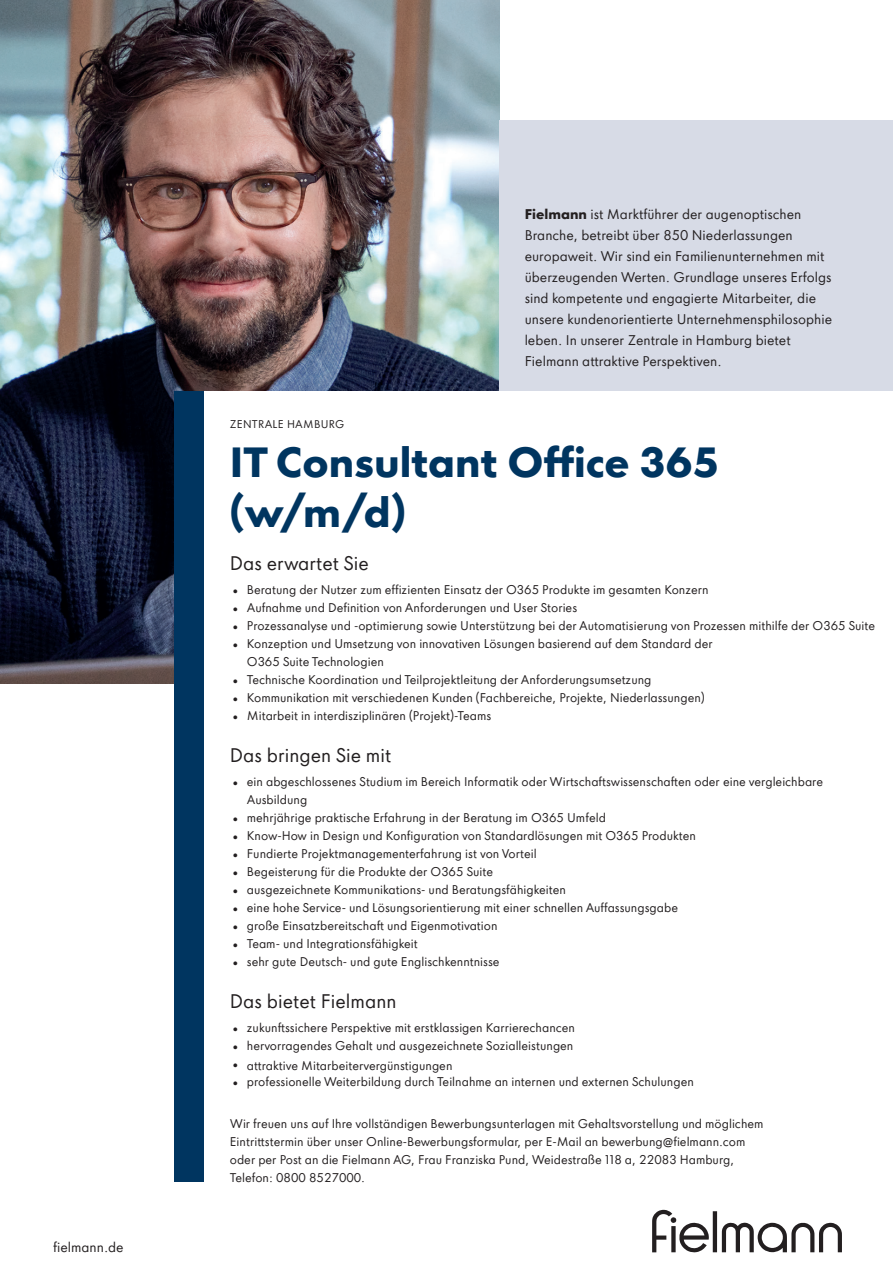
<style>
.page{position:relative;width:893px;height:1263px;background:#fff}
.page>*{position:absolute;margin:0;border:0;box-sizing:border-box;transform-origin:0 0}
.t1{font:700 45px/49.5px "Fielmann Sans";color:#003560}
.t2{font:21px "Fielmann Sans";color:#231f20}
.t3{font:15px/21px "Fielmann Sans";color:#231f20}
.t4{font:13.5px/18px "Fielmann Sans";color:#231f20}
.t5{font:12px "Fielmann Sans";letter-spacing:.02em;color:#231f20}
.s1{font-weight:700}
</style>
<div class="page">
<img style="left:0;top:0;width:499px;height:684px">
<hr style="left:713px;top:1211px;width:4px;height:41px;background:#231f20">
<svg style="left:722px;top:1222px;width:120px;height:30px"></svg>
<svg style="left:652px;top:1210px;width:57px;height:42px"></svg>
<div style="left:499px;top:120px;width:394px;height:273px;background:#d7dbe6"></div>
<div style="left:204px;top:391px;width:689px;height:612px;background:#fff"></div>
<div style="left:175px;top:391px;width:29px;height:791px;background:#003560"></div>
<p class="t3" style="left:53px;top:1236px;width:72px">fielmann.de</p>
<p class="t3" style="left:525px;top:203px;width:309px"><span class="s1">Fielmann</span> ist Marktführer der augenoptischen Branche, betreibt über 850 Niederlassungen europaweit. Wir sind ein Familienunternehmen mit überzeugenden Werten. Grundlage unseres Erfolgs sind kompetente und engagierte Mitarbeiter, die unsere kundenorientierte Unternehmensphilosophie leben. In unserer Zentrale in Hamburg bietet Fielmann attraktive Perspektiven.</p>
<p class="t5" style="left:230px;top:417px;width:116px">ZENTRALE HAMBURG</p>
<h1 class="t1" style="left:230px;top:436px;width:491px">IT Consultant Office 365 (w/m/d)</h1>
<h2 class="t2" style="left:230px;top:551px;width:140px">Das erwartet Sie</h2>
<p class="t4" style="left:233px;top:580px;width:477px">• Beratung der Nutzer zum effizienten Einsatz der O365 Produkte im gesamten Konzern</p>
<p class="t4" style="left:233px;top:598px;width:345px">• Aufnahme und Definition von Anforderungen und User Stories</p>
<p class="t4" style="left:233px;top:616px;width:643px">• Prozessanalyse und -optimierung sowie Unterstützung bei der Automatisierung von Prozessen mithilfe der O365 Suite</p>
<p class="t4" style="left:247px;top:634px;width:467px;text-indent:-14px">• Konzeption und Umsetzung von innovativen Lösungen basierend auf dem Standard der<br>O365 Suite Technologien</p>
<p class="t4" style="left:233px;top:670px;width:420px">• Technische Koordination und Teilprojektleitung der Anforderungsumsetzung</p>
<p class="t4" style="left:233px;top:688px;width:473px">• Kommunikation mit verschiedenen Kunden (Fachbereiche, Projekte, Niederlassungen)</p>
<p class="t4" style="left:233px;top:706px;width:259px">• Mitarbeit in interdisziplinären (Projekt)-Teams</p>
<h2 class="t2" style="left:230px;top:743px;width:163px">Das bringen Sie mit</h2>
<p class="t4" style="left:247px;top:772px;width:578px;text-indent:-14px">• ein abgeschlossenes Studium im Bereich Informatik oder Wirtschaftswissenschaften oder eine vergleichbare<br>Ausbildung</p>
<p class="t4" style="left:233px;top:808px;width:374px">• mehrjährige praktische Erfahrung in der Beratung im O365 Umfeld</p>
<p class="t4" style="left:233px;top:826px;width:464px">• Know-How in Design und Konfiguration von Standardlösungen mit O365 Produkten</p>
<p class="t4" style="left:233px;top:844px;width:305px">• Fundierte Projektmanagementerfahrung ist von Vorteil</p>
<p class="t4" style="left:233px;top:862px;width:261px">• Begeisterung für die Produkte der O365 Suite</p>
<p class="t4" style="left:233px;top:880px;width:334px">• ausgezeichnete Kommunikations- und Beratungsfähigkeiten</p>
<p class="t4" style="left:233px;top:898px;width:446px">• eine hohe Service- und Lösungsorientierung mit einer schnellen Auffassungsgabe</p>
<p class="t4" style="left:233px;top:916px;width:266px">• große Einsatzbereitschaft und Eigenmotivation</p>
<p class="t4" style="left:233px;top:934px;width:186px">• Team- und Integrationsfähigkeit</p>
<p class="t4" style="left:233px;top:952px;width:268px">• sehr gute Deutsch- und gute Englischkenntnisse</p>
<h2 class="t2" style="left:230px;top:989px;width:168px">Das bietet Fielmann</h2>
<p class="t4" style="left:233px;top:1018px;width:343px">• zukunftssichere Perspektive mit erstklassigen Karrierechancen</p>
<p class="t4" style="left:233px;top:1036px;width:342px">• hervorragendes Gehalt und ausgezeichnete Sozialleistungen</p>
<p class="t4" style="left:233px;top:1056px;width:221px">• attraktive Mitarbeitervergünstigungen</p>
<p class="t4" style="left:233px;top:1072px;width:462px">• professionelle Weiterbildung durch Teilnahme an internen und externen Schulungen</p>
<p class="t4" style="left:230px;top:1114px;width:535px">Wir freuen uns auf Ihre vollständigen Bewerbungsunterlagen mit Gehaltsvorstellung und möglichem Eintrittstermin über unser Online-Bewerbungsformular, per E-Mail an bewerbung@fielmann.com oder per Post an die Fielmann AG, Frau Franziska Pund, Weidestraße 118 a, 22083 Hamburg, Telefon: 0800 8527000.</p>
</div>
